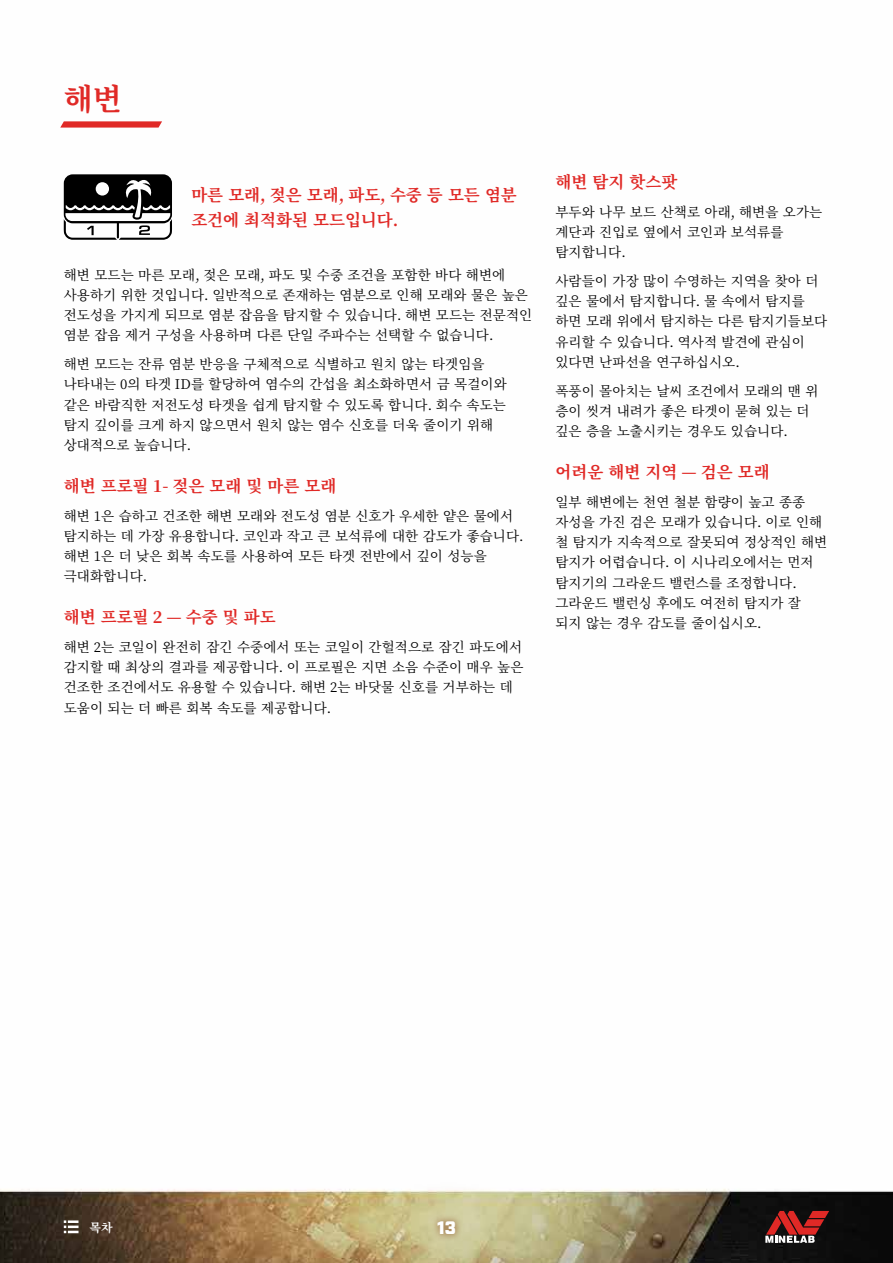
<style>
.page{position:relative;width:893px;height:1263px;background:#fff}
.page>*{position:absolute;margin:0;border:0;box-sizing:border-box;transform-origin:0 0}
.t1{font:700 30px "Noto Serif KR";color:#e02926}
.t2{font:900 18px "Industry";color:#fff}
.t3{font:700 16.5px/24.8px "Noto Serif KR";color:#e02926}
.t4{font:13.5px/20.2px "Noto Serif KR";letter-spacing:.01em;color:#000}
.t5{font:700 12px "Noto Serif KR";color:#fff}
</style>
<div class="page">
<img style="left:0;top:181px;width:893px;height:1082px">
<svg style="left:64px;top:174px;width:108px;height:66px"></svg>
<svg style="left:64px;top:1220px;width:15px;height:13px"></svg>
<svg style="left:60px;top:121px;width:102px;height:7px"></svg>
<svg style="left:398px;top:1182px;width:97px;height:81px;background:#d1cb9f"></svg>
<svg style="left:430px;top:1214px;width:33px;height:27px"></svg>
<svg style="left:765px;top:1211px;width:64px;height:32px;background:#7d3332"></svg>
<h1 class="t1" style="left:64px;top:82px;width:59px">해변</h1>
<p class="t3" style="left:191px;top:183px;width:327px">마른 모래, 젖은 모래, 파도, 수중 등 모든 염분 조건에 최적화된 모드입니다.</p>
<p class="t4" style="left:64px;top:265px;width:470px">해변 모드는 마른 모래, 젖은 모래, 파도 및 수중 조건을 포함한 바다 해변에 사용하기 위한 것입니다. 일반적으로 존재하는 염분으로 인해 모래와 물은 높은 전도성을 가지게 되므로 염분 잡음을 탐지할 수 있습니다. 해변 모드는 전문적인 염분 잡음 제거 구성을 사용하며 다른 단일 주파수는 선택할 수 없습니다.</p>
<p class="t4" style="left:64px;top:354px;width:444px">해변 모드는 잔류 염분 반응을 구체적으로 식별하고 원치 않는 타겟임을 나타내는 0의 타겟 ID를 할당하여 염수의 간섭을 최소화하면서 금 목걸이와 같은 바람직한 저전도성 타겟을 쉽게 탐지할 수 있도록 합니다. 회수 속도는 탐지 깊이를 크게 하지 않으면서 원치 않는 염수 신호를 더욱 줄이기 위해 상대적으로 높습니다.</p>
<p class="t3" style="left:64px;top:474px;width:274px">해변 프로필 1- 젖은 모래 및 마른 모래</p>
<p class="t4" style="left:64px;top:506px;width:459px">해변 1은 습하고 건조한 해변 모래와 전도성 염분 신호가 우세한 얕은 물에서 탐지하는 데 가장 유용합니다. 코인과 작고 큰 보석류에 대한 감도가 좋습니다. 해변 1은 더 낮은 회복 속도를 사용하여 모든 타겟 전반에서 깊이 성능을 극대화합니다.</p>
<p class="t3" style="left:64px;top:605px;width:214px">해변 프로필 2 — 수중 및 파도</p>
<p class="t4" style="left:64px;top:637px;width:461px">해변 2는 코일이 완전히 잠긴 수중에서 또는 코일이 간헐적으로 잠긴 파도에서 감지할 때 최상의 결과를 제공합니다. 이 프로필은 지면 소음 수준이 매우 높은 건조한 조건에서도 유용할 수 있습니다. 해변 2는 바닷물 신호를 거부하는 데 도움이 되는 더 빠른 회복 속도를 제공합니다.</p>
<p class="t3" style="left:555px;top:170px;width:123px">해변 탐지 핫스팟</p>
<p class="t4" style="left:555px;top:202px;width:268px">부두와 나무 보드 산책로 아래, 해변을 오가는 계단과 진입로 옆에서 코인과 보석류를 탐지합니다.</p>
<p class="t4" style="left:555px;top:271px;width:273px">사람들이 가장 많이 수영하는 지역을 찾아 더 깊은 물에서 탐지합니다. 물 속에서 탐지를 하면 모래 위에서 탐지하는 다른 탐지기들보다 유리할 수 있습니다. 역사적 발견에 관심이 있다면 난파선을 연구하십시오.</p>
<p class="t4" style="left:555px;top:381px;width:264px">폭풍이 몰아치는 날씨 조건에서 모래의 맨 위 층이 씻겨 내려가 좋은 타겟이 묻혀 있는 더 깊은 층을 노출시키는 경우도 있습니다.</p>
<p class="t3" style="left:555px;top:460px;width:216px">어려운 해변 지역 — 검은 모래</p>
<p class="t4" style="left:555px;top:492px;width:273px">일부 해변에는 천연 철분 함량이 높고 종종 자성을 가진 검은 모래가 있습니다. 이로 인해 철 탐지가 지속적으로 잘못되여 정상적인 해변 탐지가 어렵습니다. 이 시나리오에서는 먼저 탐지기의 그라운드 밸런스를 조정합니다. 그라운드 밸런싱 후에도 여전히 탐지가 잘 되지 않는 경우 감도를 줄이십시오.</p>
<p class="t5" style="left:90px;top:1220px;width:25px">목차</p>
<h2 class="t2" style="left:437px;top:1217px;width:20px">13</h2>
</div>
